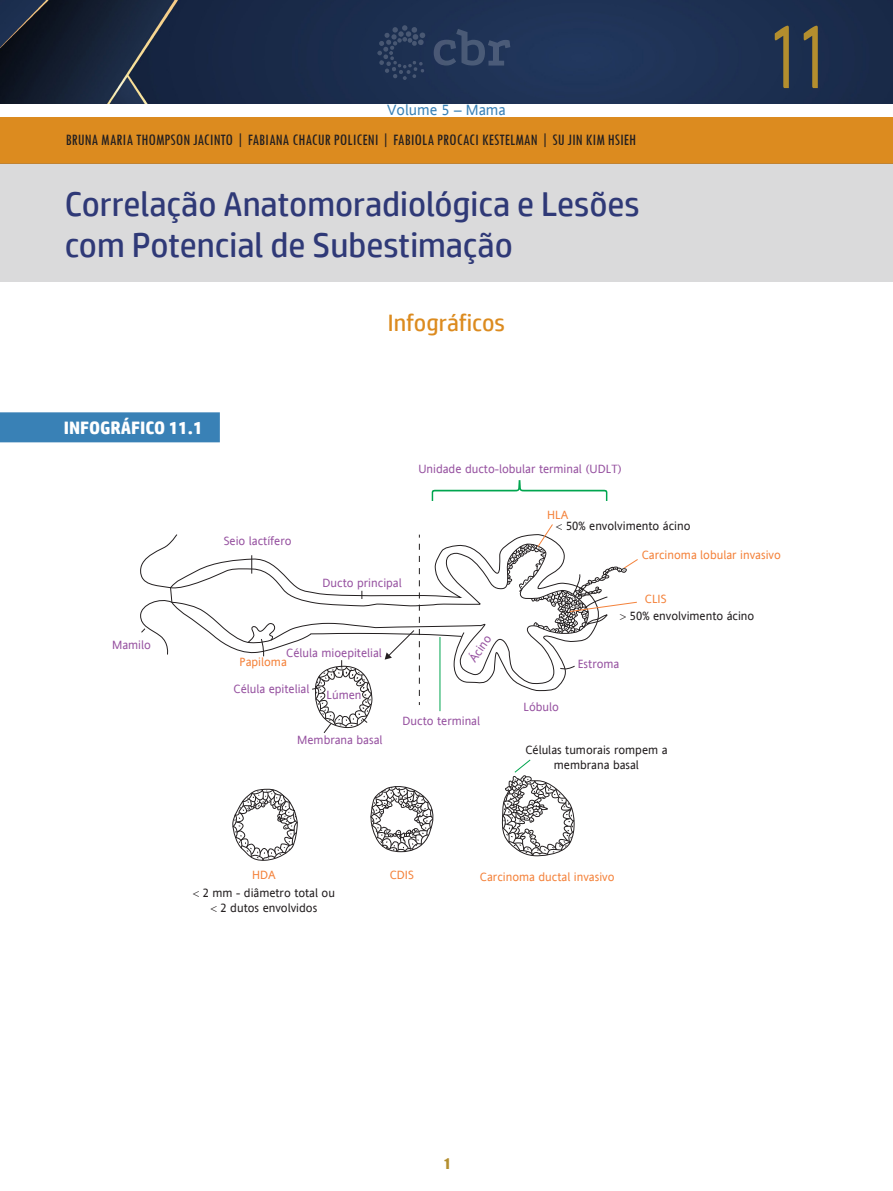
<style>
.page{position:relative;width:893px;height:1191px;background:#fff}
.page>*{position:absolute;margin:0;border:0;box-sizing:border-box;transform-origin:0 0}
.t1{font:90px "HP Simplified";color:#b38e2e;scale:.6 1}
.t2{font:34.5px/41.4px "HP Simplified";color:#2f3977}
.Peso_02{font:23.7px "HP Simplified";color:#dc8b1f}
.TITULO_REFERENCIAS_CBR{font:700 18px "HP Simplified";color:#fff}
.t3{font:condensed 16.5px "Tw Cen";color:#231f20}
.t4{font:15px "Andale Sansfor VST";color:#3981b6}
.t5{font:13.5px "Impact";color:#b38e2e}
.t6{font:12px "Andale Sansfor VST";color:#9753a1}
.t7{font:12px/15px "Andale Sansfor VST";color:#231f20;text-align:center}
.t8{font:12px "Andale Sansfor VST";color:#f4823b}
</style>
<div class="page">
<img style="left:0;top:0;width:893px;height:103px">
<div style="left:0;top:117px;width:893px;height:46px;background:#dc8b1f"></div>
<div style="left:0;top:163px;width:893px;height:119px;background:#dadadb"></div>
<svg style="left:434px;top:29px;width:76px;height:37px;background:#2e4061"></svg>
<svg style="left:377px;top:25px;width:48px;height:55px;background:#263858"></svg>
<svg style="left:432px;top:480px;width:175px;height:21px"></svg>
<hr style="left:440px;top:637px;width:1px;height:74px;background:#00a54f">
<svg style="left:140px;top:534px;width:449px;height:150px"></svg>
<svg style="left:140px;top:627px;width:6px;height:6px"></svg>
<svg style="left:251px;top:555px;width:1px;height:18px"></svg>
<svg style="left:385px;top:544px;width:35px;height:161px"></svg>
<svg style="left:247px;top:623px;width:28px;height:34px"></svg>
<svg style="left:560px;top:665px;width:16px;height:6px"></svg>
<svg style="left:232px;top:788px;width:66px;height:73px"></svg>
<svg style="left:370px;top:786px;width:64px;height:66px"></svg>
<svg style="left:305px;top:660px;width:68px;height:73px"></svg>
<svg style="left:501px;top:759px;width:74px;height:97px"></svg>
<div style="left:0;top:412px;width:220px;height:30px;background:#3981b6"></div>
<svg style="left:506px;top:524px;width:132px;height:110px"></svg>
<p class="t4" style="left:387px;top:100px;width:120px">Volume 5 – Mama</p>
<h3 class="t3" style="left:66px;top:129px;width:572px">BRUNA MARIA THOMPSON JACINTO | FABIANA CHACUR POLICENI | FABIOLA PROCACI KESTELMAN | SU JIN KIM HSIEH</h3>
<h2 class="t2" style="left:65px;top:182px;width:576px">Correlação Anatomoradiológica e Lesões com Potencial de Subestimação</h2>
<p class="TITULO_REFERENCIAS_CBR" style="left:64px;top:417px;width:141px">INFOGRÁFICO 11.1</p>
<p class="t6" style="left:224px;top:532px;width:69px">Seio lactífero</p>
<p class="Peso_02" style="left:388px;top:309px;width:119px">Infográficos</p>
<p class="t6" style="left:418px;top:461px;width:205px">Unidade ducto-lobular terminal (UDLT)</p>
<p class="t8" style="left:547px;top:506px;width:23px">HLA</p>
<p class="t7" style="left:566px;top:518px;width:126px">50% envolvimento ácino</p>
<h1 class="t1" style="left:770px;top:5px;width:98px">11</h1>
<p class="t6" style="left:112px;top:637px;width:40px">Mamilo</p>
<p class="t6" style="left:322px;top:574px;width:81px">Ducto principal</p>
<p class="t6" style="left:286px;top:644px;width:97px">Célula mioepitelial</p>
<p class="t6" style="left:327px;top:686px;width:36px">Lúmen</p>
<p class="t6" style="left:297px;top:731px;width:87px">Membrana basal</p>
<p class="t8" style="left:240px;top:653px;width:49px">Papiloma</p>
<p class="t6" style="left:234px;top:680px;width:77px">Célula epitelial</p>
<p class="t6" style="left:465px;top:656px;width:31px;rotate:-55deg">Ácino</p>
<p class="t6" style="left:402px;top:712px;width:79px">Ducto terminal</p>
<p class="t8" style="left:642px;top:547px;width:141px">Carcinoma lobular invasivo</p>
<p class="t8" style="left:645px;top:590px;width:23px">CLIS</p>
<p class="t6" style="left:524px;top:698px;width:37px">Lóbulo</p>
<p class="t7" style="left:630px;top:608px;width:126px">50% envolvimento ácino</p>
<p class="t6" style="left:578px;top:655px;width:43px">Estroma</p>
<p class="t7" style="left:525px;top:742px;width:144px">Células tumorais rompem a membrana basal</p>
<p class="t8" style="left:252px;top:866px;width:25px">HDA</p>
<p class="t8" style="left:390px;top:866px;width:26px">CDIS</p>
<p class="t8" style="left:480px;top:868px;width:136px">Carcinoma ductal invasivo</p>
<p class="t7" style="left:203px;top:884px;width:134px">2 mm - diâmetro total ou<br>2 dutos envolvidos</p>
<p class="t5" style="left:444px;top:1153px;width:7px">1</p>
</div>
